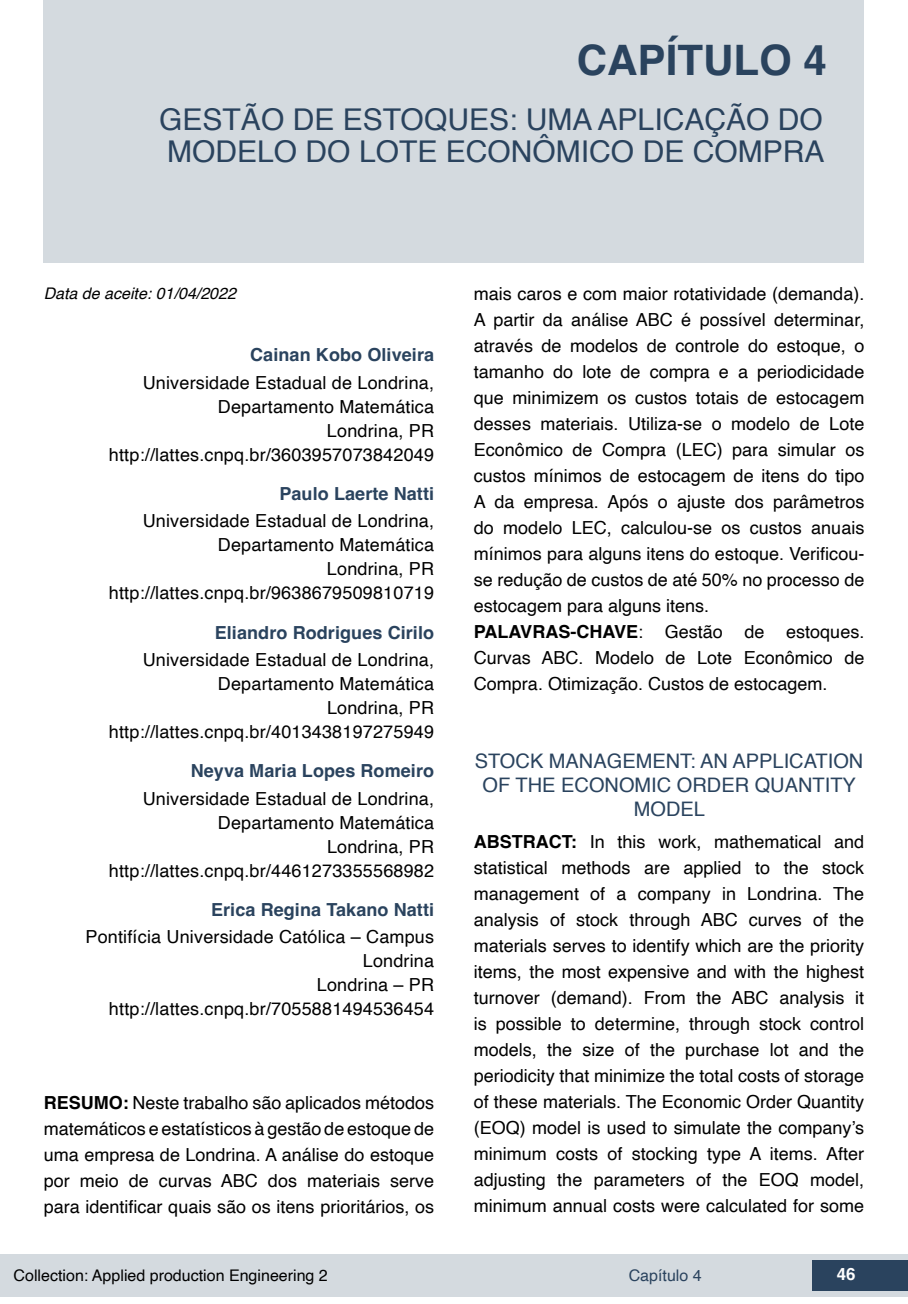
<style>
.page{position:relative;width:908px;height:1304px;background:#fff}
.page>*{position:absolute;margin:0;border:0;box-sizing:border-box;transform-origin:0 0}
.t1{font:700 42px "Helvetica";color:#2a435e}
.t2{font:30px/32px "Helvetica";color:#2a435e}
.t3{font:20px/24px "Helvetica";color:#2a435e;text-align:center}
.t4{font:18px/26px "Helvetica";color:#000;text-align:right}
.t5{font:700 18px "Helvetica";letter-spacing:.005em;color:#2a435e}
.t6{font:700 16.8px "Helvetica";color:#fff}
.t7{font:16px "Helvetica";color:#000}
.t8{font:italic 16px "Helvetica";color:#000}
.t9{font:16px "Helvetica";color:#2a435e}
.s1{font-weight:700}
</style>
<div class="page">
<div style="left:0;top:1254px;width:906px;height:43px;background:#d4dadf"></div>
<div style="left:812px;top:1261px;width:95px;height:30px;background:#2a435e"></div>
<div style="left:44px;top:0;width:819px;height:263px;background:#d4dadf"></div>
<h1 class="t1" style="left:576px;top:35px;width:251px">CAPÍTULO 4</h1>
<h2 class="t2" style="left:159px;top:104px;width:666px">GESTÃO DE ESTOQUES: UMA APLICAÇÃO DO<br>MODELO DO LOTE ECONÔMICO DE COMPRA</h2>
<p class="t8" style="left:44px;top:280px;width:194px">Data de aceite: 01/04/2022</p>
<p class="t5" style="left:250px;top:344px;width:185px">Cainan Kobo Oliveira</p>
<p class="t4" style="left:109px;top:371px;width:326px;line-height:24px">Universidade Estadual de Londrina,<br>Departamento Matemática<br>Londrina, PR http://lattes.cnpq.br/3603957073842049</p>
<p class="t5" style="left:279px;top:483px;width:156px">Paulo Laerte Natti</p>
<p class="t4" style="left:109px;top:510px;width:326px;line-height:24px">Universidade Estadual de Londrina,<br>Departamento Matemática<br>Londrina, PR http://lattes.cnpq.br/9638679509810719</p>
<p class="t5" style="left:215px;top:621px;width:221px">Eliandro Rodrigues Cirilo</p>
<p class="t4" style="left:109px;top:648px;width:326px;line-height:24px">Universidade Estadual de Londrina,<br>Departamento Matemática<br>Londrina, PR http://lattes.cnpq.br/4013438197275949</p>
<p class="t5" style="left:190px;top:760px;width:245px">Neyva Maria Lopes Romeiro</p>
<p class="t4" style="left:109px;top:787px;width:326px;line-height:24px">Universidade Estadual de Londrina,<br>Departamento Matemática<br>Londrina, PR http://lattes.cnpq.br/4461273355568982</p>
<p class="t5" style="left:211px;top:899px;width:224px">Erica Regina Takano Natti</p>
<p class="t4" style="left:85px;top:926px;width:350px;line-height:24px">Pontifícia Universidade Católica – Campus<br>Londrina<br>Londrina – PR http://lattes.cnpq.br/7055881494536454</p>
<p class="t4" style="left:44px;top:1091px;width:392px;text-align:justify"><span class="s1">RESUMO:</span> Neste trabalho são aplicados métodos matemáticos e estatísticos à gestão de estoque de uma empresa de Londrina. A análise do estoque por meio de curvas ABC dos materiais serve para identificar quais são os itens prioritários, os</p>
<p class="t4" style="left:473px;top:281px;width:392px;text-align:left">mais caros e com maior rotatividade (demanda).<br>A partir da análise ABC é possível determinar, através de modelos de controle do estoque, o tamanho do lote de compra e a periodicidade que minimizem os custos totais de estocagem desses materiais. Utiliza-se o modelo de Lote Econômico de Compra (LEC) para simular os custos mínimos de estocagem de itens do tipo A da empresa. Após o ajuste dos parâmetros do modelo LEC, calculou-se os custos anuais mínimos para alguns itens do estoque. Verificou&shy;se redução de custos de até 50% no processo de estocagem para alguns itens.<br><span class="s1">PALAVRAS-CHAVE</span>: Gestão de estoques.<br>Curvas ABC. Modelo de Lote Econômico de Compra. Otimização. Custos de estocagem.</p>
<p class="t3" style="left:474px;top:750px;width:390px">STOCK MANAGEMENT: AN APPLICATION<br>OF THE ECONOMIC ORDER QUANTITY<br>MODEL</p>
<p class="t4" style="left:473px;top:829px;width:392px;text-align:justify"><span class="s1">ABSTRACT:</span> In this work, mathematical and statistical methods are applied to the stock management of a company in Londrina. The analysis of stock through ABC curves of the materials serves to identify which are the priority items, the most expensive and with the highest turnover (demand). From the ABC analysis it is possible to determine, through stock control models, the size of the purchase lot and the periodicity that minimize the total costs of storage of these materials. The Economic Order Quantity (EOQ) model is used to simulate the company’s minimum costs of stocking type A items. After adjusting the parameters of the EOQ model, minimum annual costs were calculated for some</p>
<p class="t7" style="left:14px;top:1263px;width:315px">Collection: Applied production Engineering 2</p>
<p class="t9" style="left:628px;top:1263px;width:74px">Capítulo 4</p>
<p class="t6" style="left:836px;top:1264px;width:20px">46</p>
</div>
